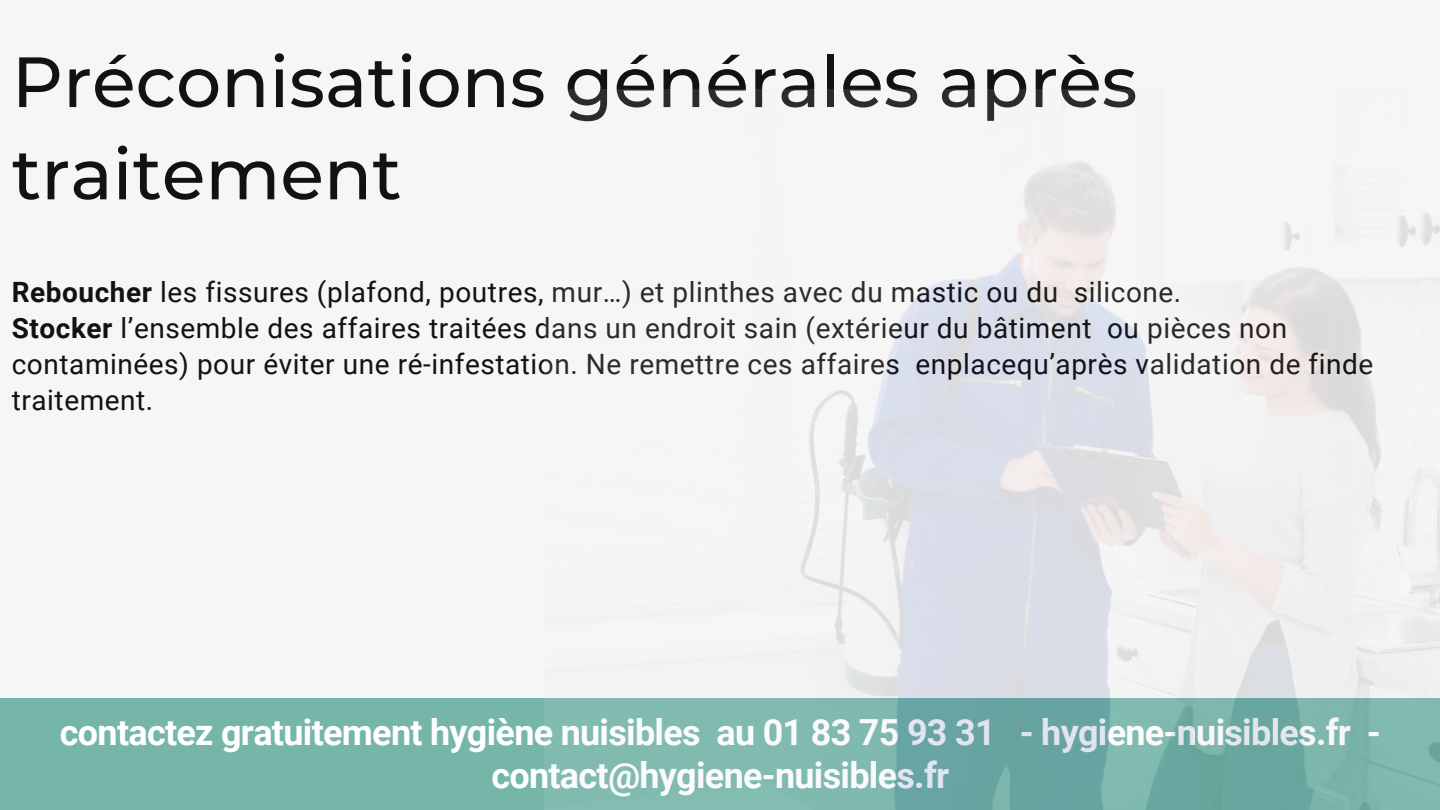
<style>
.page{position:relative;width:1440px;height:810px;background:#f6f6f6}
.page>*{position:absolute;margin:0;border:0;box-sizing:border-box;transform-origin:0 0}
.t1{font:500 71px/92.2px "Montserrat";color:#14110f}
.t2{font:700 36px/42.8px "Roboto";letter-spacing:-.02em;color:#fff;text-align:center}
.t3{font:28px/36px "Roboto";letter-spacing:.02em;color:#14110f}
.s1{font-weight:700}
</style>
<div class="page">
<div style="left:1px;top:698px;width:1439px;height:112px;background:#75b6a9"></div>
<img style="left:544px;top:162px;width:896px;height:648px">
<p class="t1" style="left:12px;top:36px;width:1127px">Préconisations générales après traitement</p>
<p class="t3" style="left:12px;top:275px;width:1171px"><span class="s1">Reboucher</span> les fissures (plafond, poutres, mur…) et plinthes avec du mastic ou du silicone.</p>
<p class="t3" style="left:12px;top:311px;width:1363px"><span class="s1">Stocker</span> l’ensemble des affaires traitées dans un endroit sain (extérieur du bâtiment ou pièces non contaminées) pour éviter une ré-infestation. Ne remettre ces affaires enplacequ’après validation de finde traitement.</p>
<p class="t2" style="left:60px;top:711px;width:1322px">contactez gratuitement hygiène nuisibles au 01 83 75 93 31 - hygiene-nuisibles.fr - contact@hygiene-nuisibles.fr</p>
</div>
